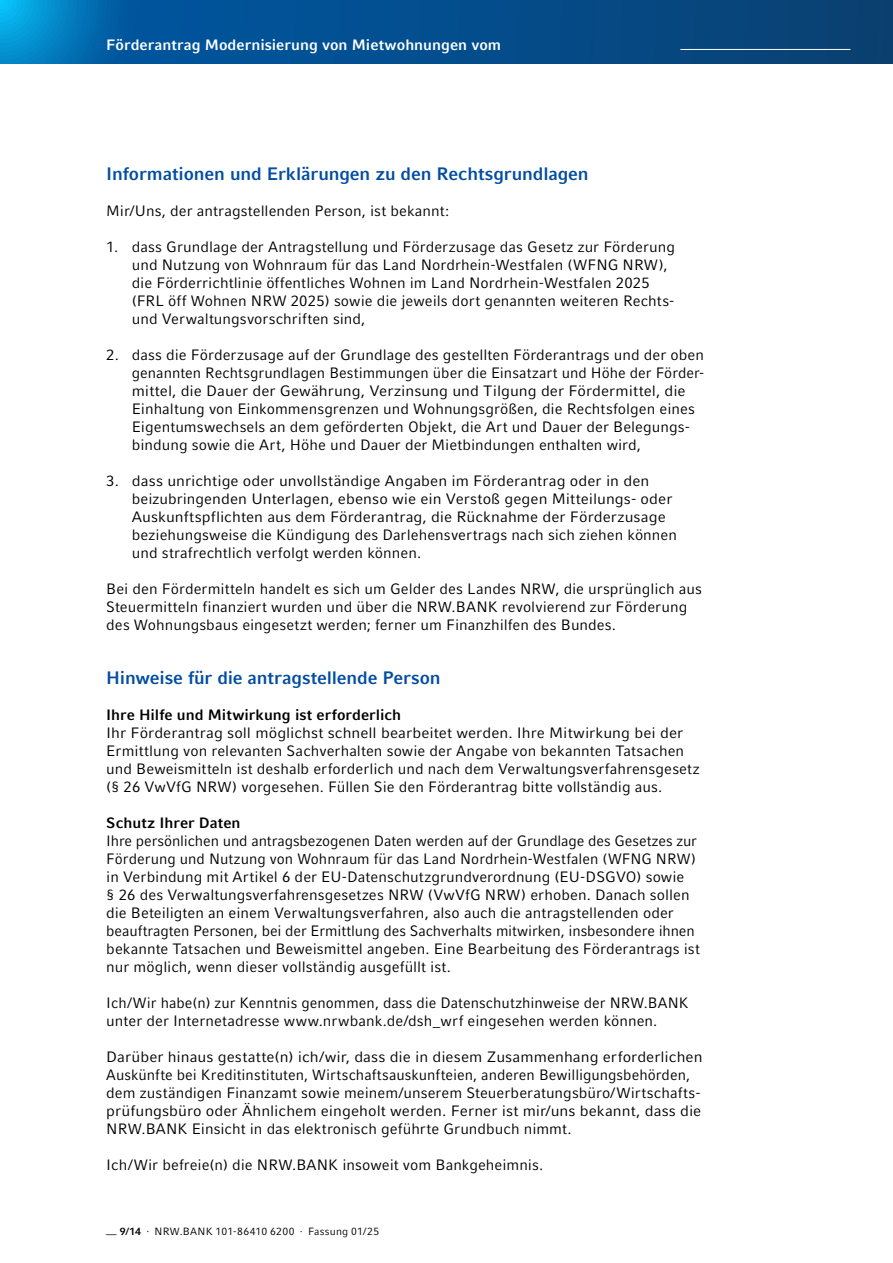
<style>
.page{position:relative;width:893px;height:1263px;background:#fff}
.page>*{position:absolute;margin:0;border:0;box-sizing:border-box;transform-origin:0 0}
.HL_Kapitel_HL{font:700 18px "Compatil Fact LT Pro";letter-spacing:-.005em;color:#024da1}
.G_G__LZ{font:15px/18px "Compatil Fact LT Pro";letter-spacing:.005em;color:#000}
.G_G_2LZ{font:15px/18px "Compatil Fact LT Pro";letter-spacing:.005em;color:#000}
.G_G_Bold{font:700 15px "Compatil Fact LT Pro";color:#000}
.t1{font:700 15px "Compatil Fact LT Pro";color:#fff}
.t2{font:10.5px "Compatil Fact LT Pro";letter-spacing:.02em;color:#000}
.s1{font-weight:700}
</style>
<div class="page">
<svg style="left:0;top:0;width:893px;height:64px;background:#045290"></svg>
<hr style="left:680px;top:49px;width:170px;height:1px;background:#fff">
<p class="t1" style="left:106px;top:36px;width:396px">Förderantrag Modernisierung von Mietwohnungen vom</p>
<h2 class="HL_Kapitel_HL" style="left:106px;top:163px;width:484px">Informationen und Erklärungen zu den Rechtsgrundlagen</h2>
<p class="G_G__LZ" style="left:106px;top:201px;width:344px">Mir/Uns, der antragstellenden Person, ist bekannt:</p>
<p class="G_G__LZ" style="left:132px;top:237px;width:545px;text-indent:-26px">1. dass Grundlage der Antragstellung und Förderzusage das Gesetz zur Förderung und Nutzung von Wohnraum für das Land Nordrhein-Westfalen (WFNG NRW), die Förderrichtlinie öffentliches Wohnen im Land Nordrhein-Westfalen 2025 (FRL öff Wohnen NRW 2025) sowie die jeweils dort genannten weiteren Rechts&shy;und Verwaltungsvorschriften sind,</p>
<p class="G_G__LZ" style="left:132px;top:345px;width:574px;text-indent:-26px">2. dass die Förderzusage auf der Grundlage des gestellten Förderantrags und der oben genannten Rechtsgrundlagen Bestimmungen über die Einsatzart und Höhe der Förder&shy;mittel, die Dauer der Gewährung, Verzinsung und Tilgung der Fördermittel, die Einhaltung von Einkommensgrenzen und Wohnungsgrößen, die Rechtsfolgen eines Eigentumswechsels an dem geförderten Objekt, die Art und Dauer der Belegungs&shy;bindung sowie die Art, Höhe und Dauer der Mietbindungen enthalten wird,</p>
<p class="G_G__LZ" style="left:132px;top:471px;width:547px;text-indent:-26px">3. dass unrichtige oder unvollständige Angaben im Förderantrag oder in den beizubringenden Unterlagen, ebenso wie ein Verstoß gegen Mitteilungs- oder Auskunftspflichten aus dem Förderantrag, die Rücknahme der Förderzusage beziehungsweise die Kündigung des Darlehensvertrags nach sich ziehen können und strafrechtlich verfolgt werden können.</p>
<p class="G_G_2LZ" style="left:106px;top:579px;width:597px">Bei den Fördermitteln handelt es sich um Gelder des Landes NRW, die ursprünglich aus<br>Steuermitteln finanziert wurden und über die NRW.BANK revolvierend zur Förderung des Wohnungsbaus eingesetzt werden; ferner um Finanzhilfen des Bundes.</p>
<h2 class="HL_Kapitel_HL" style="left:106px;top:667px;width:336px">Hinweise für die antragstellende Person</h2>
<p class="G_G_Bold" style="left:106px;top:706px;width:296px">Ihre Hilfe und Mitwirkung ist erforderlich</p>
<p class="G_G__LZ" style="left:106px;top:723px;width:595px">Ihr Förderantrag soll möglichst schnell bearbeitet werden. Ihre Mitwirkung bei der Ermittlung von relevanten Sachverhalten sowie der Angabe von bekannten Tatsachen und Beweismitteln ist deshalb erforderlich und nach dem Verwaltungsverfahrensgesetz (§ 26 VwVfG NRW) vorgesehen. Füllen Sie den Förderantrag bitte vollständig aus.</p>
<p class="G_G_Bold" style="left:106px;top:814px;width:136px">Schutz Ihrer Daten</p>
<p class="G_G__LZ" style="left:106px;top:831px;width:595px">Ihre persönlichen und antragsbezogenen Daten werden auf der Grundlage des Gesetzes zur Förderung und Nutzung von Wohnraum für das Land Nordrhein-Westfalen (WFNG NRW) in Verbindung mit Artikel 6 der EU-Datenschutzgrundverordnung (EU-DSGVO) sowie<br>§ 26 des Verwaltungsverfahrensgesetzes NRW (VwVfG NRW) erhoben. Danach sollen die Beteiligten an einem Verwaltungsverfahren, also auch die antragstellenden oder beauftragten Personen, bei der Ermittlung des Sachverhalts mitwirken, insbesondere ihnen bekannte Tatsachen und Beweismittel angeben. Eine Bearbeitung des Förderantrags ist nur möglich, wenn dieser vollständig ausgefüllt ist.</p>
<p class="G_G__LZ" style="left:106px;top:993px;width:584px">Ich/Wir habe(n) zur Kenntnis genommen, dass die Datenschutzhinweise der NRW.BANK unter der Internetadresse www.nrwbank.de/dsh_wrf eingesehen werden können.</p>
<p class="G_G__LZ" style="left:106px;top:1047px;width:598px">Darüber hinaus gestatte(n) ich/wir, dass die in diesem Zusammenhang erforderlichen Auskünfte bei Kreditinstituten, Wirtschaftsauskunfteien, anderen Bewilligungsbehörden, dem zuständigen Finanzamt sowie meinem/unserem Steuerberatungsbüro/Wirtschafts&shy;prüfungsbüro oder Ähnlichem eingeholt werden. Ferner ist mir/uns bekannt, dass die NRW.BANK Einsicht in das elektronisch geführte Grundbuch nimmt.</p>
<p class="G_G__LZ" style="left:106px;top:1155px;width:438px">Ich/Wir befreie(n) die NRW.BANK insoweit vom Bankgeheimnis.</p>
<p class="t2" style="left:106px;top:1225px;width:274px">— <span class="s1">9/14</span> · NRW.BANK 101-86410 6200 · Fassung 01/25</p>
</div>
